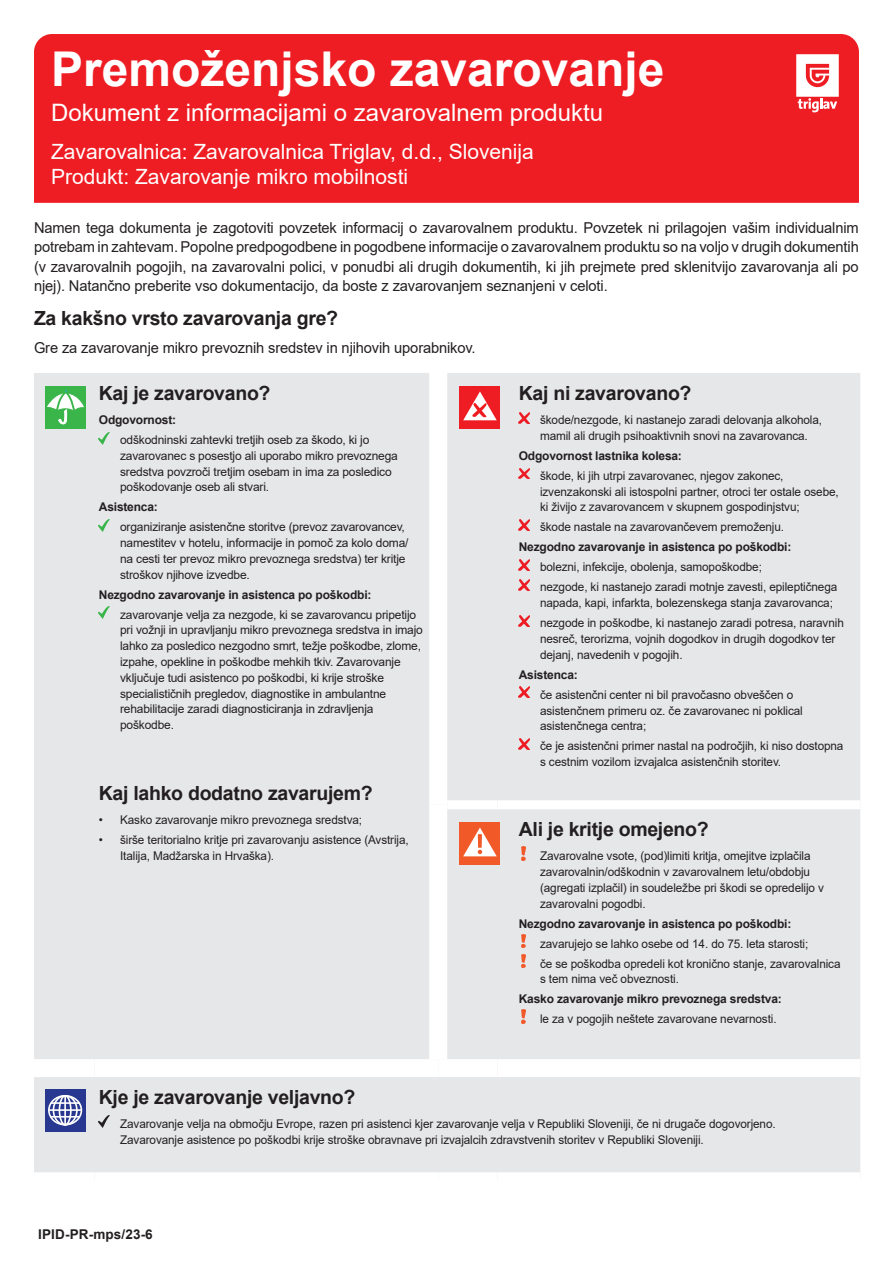
<style>
.page{position:relative;width:893px;height:1263px;background:#fff}
.page>*{position:absolute;margin:0;border:0;box-sizing:border-box;transform-origin:0 0}
.Form_title{font:700 48px "Arial";color:#fff}
.Form_sub_title{font:24px "Arial";color:#fff}
.Company_Product_head{font:21px "Arial";color:#fff}
.Cover_subhead{font:700 19.5px "Arial";letter-spacing:-.015em;color:#231f20}
.Form_intro{font:15px/19.5px "Arial";letter-spacing:-.01em;color:#231f20;text-align:justify}
.Oznaka-PG-notr-stran{font:700 13.5px "Arial";letter-spacing:.01em;color:#231f20}
.Covered_bullets{font:12px/15.8px "Arial";letter-spacing:-.01em;color:#231f20}
.Cover_subhead_B{font:700 12px "Arial";letter-spacing:-.015em;color:#231f20}
.Cover_subhead_B-2{font:12px/15.8px "Arial";letter-spacing:-.01em;color:#231f20}
</style>
<div class="page">
<div style="left:34px;top:373px;width:826px;height:799px;background:#e6e7e9"></div>
<div style="left:34px;top:1059px;width:61px;height:18px;background:#fff"></div>
<div style="left:95px;top:1059px;width:343px;height:18px;background:#fff"></div>
<div style="left:438px;top:1059px;width:59px;height:18px;background:#fff"></div>
<div style="left:497px;top:1059px;width:363px;height:18px;background:#fff"></div>
<div style="left:429px;top:373px;width:18px;height:432px;background:#fff"></div>
<div style="left:429px;top:805px;width:18px;height:254px;background:#fff"></div>
<div style="left:447px;top:800px;width:50px;height:9px;background:#fff"></div>
<div style="left:497px;top:800px;width:363px;height:9px;background:#fff"></div>
<div style="left:45px;top:386px;width:41px;height:42px;background:#3ab54a"></div>
<svg style="left:47px;top:389px;width:37px;height:35px"></svg>
<svg style="left:99px;top:432px;width:11px;height:12px"></svg>
<svg style="left:99px;top:520px;width:11px;height:11px"></svg>
<svg style="left:99px;top:607px;width:11px;height:12px"></svg>
<div style="left:459px;top:386px;width:41px;height:42px;background:#ee1d23"></div>
<svg style="left:463px;top:391px;width:34px;height:29px"></svg>
<svg style="left:519px;top:412px;width:10px;height:11px"></svg>
<svg style="left:519px;top:468px;width:10px;height:11px"></svg>
<svg style="left:519px;top:520px;width:10px;height:10px"></svg>
<svg style="left:519px;top:560px;width:10px;height:10px"></svg>
<svg style="left:519px;top:580px;width:10px;height:10px"></svg>
<svg style="left:519px;top:615px;width:10px;height:11px"></svg>
<svg style="left:519px;top:687px;width:10px;height:11px"></svg>
<svg style="left:519px;top:738px;width:10px;height:11px"></svg>
<div style="left:459px;top:822px;width:41px;height:42px;background:#f15929"></div>
<svg style="left:463px;top:827px;width:34px;height:29px"></svg>
<svg style="left:522px;top:847px;width:3px;height:13px"></svg>
<svg style="left:522px;top:934px;width:3px;height:13px"></svg>
<svg style="left:522px;top:954px;width:3px;height:13px"></svg>
<svg style="left:522px;top:1010px;width:3px;height:13px"></svg>
<svg style="left:45px;top:1089px;width:41px;height:43px"></svg>
<div style="left:48px;top:1095px;width:34px;height:30px;border:2px solid #fff;border-radius:50%"></div>
<div style="left:53px;top:1095px;width:25px;height:30px;border:2px solid #fff;border-radius:50%"></div>
<div style="left:59px;top:1095px;width:13px;height:30px;border:2px solid #fff;border-radius:50%"></div>
<hr style="left:64px;top:1096px;width:2px;height:29px;background:#fff">
<hr style="left:51px;top:1102px;width:29px;height:2px;background:#fff">
<svg style="left:51px;top:1116px;width:29px;height:1px"></svg>
<hr style="left:49px;top:1109px;width:32px;height:2px;background:#fff">
<svg style="left:99px;top:1116px;width:11px;height:12px"></svg>
<div style="left:34px;top:34px;width:825px;height:169px;background:#ee1d23"></div>
<svg style="left:796px;top:54px;width:43px;height:58px"></svg>
<p class="Form_title" style="left:51px;top:35px;width:615px">Premoženjsko zavarovanje</p>
<p class="Form_sub_title" style="left:51px;top:96px;width:554px">Dokument z informacijami o zavarovalnem produktu</p>
<p class="Company_Product_head" style="left:51px;top:137px;width:484px">Zavarovalnica: Zavarovalnica Triglav, d.d., Slovenija</p>
<p class="Company_Product_head" style="left:51px;top:162px;width:359px">Produkt: Zavarovanje mikro mobilnosti</p>
<p class="Form_intro" style="left:34px;top:218px;width:826px">Namen tega dokumenta je zagotoviti povzetek informacij o zavarovalnem produktu. Povzetek ni prilagojen vašim individualnim potrebam in zahtevam. Popolne predpogodbene in pogodbene informacije o zavarovalnem produktu so na voljo v drugih dokumentih (v zavarovalnih pogojih, na zavarovalni polici, v ponudbi ali drugih dokumentih, ki jih prejmete pred sklenitvijo zavarovanja ali po njej). Natančno preberite vso dokumentacijo, da boste z zavarovanjem seznanjeni v celoti.</p>
<p class="Cover_subhead" style="left:34px;top:305px;width:306px">Za kakšno vrsto zavarovanja gre?</p>
<p class="Form_intro" style="left:34px;top:338px;width:443px">Gre za zavarovanje mikro prevoznih sredstev in njihovih uporabnikov.</p>
<p class="Cover_subhead" style="left:99px;top:379px;width:173px">Kaj je zavarovano?</p>
<p class="Cover_subhead_B" style="left:99px;top:411px;width:79px">Odgovornost:</p>
<p class="Covered_bullets" style="left:120px;top:432px;width:279px">odškodninski zahtevki tretjih oseb za škodo, ki jo zavarovanec s posestjo ali uporabo mikro prevoznega sredstva povzroči tretjim osebam in ima za posledico poškodovanje oseb ali stvari.</p>
<p class="Cover_subhead_B" style="left:99px;top:499px;width:61px">Asistenca:</p>
<p class="Covered_bullets" style="left:120px;top:519px;width:290px">organiziranje asistenčne storitve (prevoz zavarovancev, namestitev v hotelu, informacije in pomoč za kolo doma/ na cesti ter prevoz mikro prevoznega sredstva) ter kritje stroškov njihove izvedbe.</p>
<p class="Cover_subhead_B" style="left:99px;top:586px;width:274px">Nezgodno zavarovanje in asistenca po poškodbi:</p>
<p class="Covered_bullets" style="left:120px;top:606px;width:304px">zavarovanje velja za nezgode, ki se zavarovancu pripetijo pri vožnji in upravljanju mikro prevoznega sredstva in imajo lahko za posledico nezgodno smrt, težje poškodbe, zlome, izpahe, opekline in poškodbe mehkih tkiv. Zavarovanje vključuje tudi asistenco po poškodbi, ki krije stroške specialističnih pregledov, diagnostike in ambulantne rehabilitacije zaradi diagnosticiranja in zdravljenja poškodbe.</p>
<p class="Cover_subhead" style="left:99px;top:779px;width:275px">Kaj lahko dodatno zavarujem?</p>
<p class="Covered_bullets" style="left:99px;top:812px;width:265px">• Kasko zavarovanje mikro prevoznega sredstva;</p>
<p class="Covered_bullets" style="left:120px;top:832px;width:290px;text-indent:-21px">• širše teritorialno kritje pri zavarovanju asistence (Avstrija,<br>Italija, Madžarska in Hrvaška).</p>
<p class="Cover_subhead" style="left:519px;top:379px;width:174px">Kaj ni zavarovano?</p>
<p class="Cover_subhead_B-2" style="left:540px;top:412px;width:284px">škode/nezgode, ki nastanejo zaradi delovanja alkohola, mamil ali drugih psihoaktivnih snovi na zavarovanca.</p>
<p class="Cover_subhead_B" style="left:519px;top:447px;width:165px">Odgovornost lastnika kolesa:</p>
<p class="Covered_bullets" style="left:540px;top:468px;width:300px">škode, ki jih utrpi zavarovanec, njegov zakonec, izvenzakonski ali istospolni partner, otroci ter ostale osebe, ki živijo z zavarovancem v skupnem gospodinjstvu;</p>
<p class="Covered_bullets" style="left:540px;top:519px;width:246px">škode nastale na zavarovančevem premoženju.</p>
<p class="Cover_subhead_B" style="left:519px;top:539px;width:274px">Nezgodno zavarovanje in asistenca po poškodbi:</p>
<p class="Covered_bullets" style="left:540px;top:559px;width:223px">bolezni, infekcije, obolenja, samopoškodbe;</p>
<p class="Covered_bullets" style="left:540px;top:579px;width:299px">nezgode, ki nastanejo zaradi motnje zavesti, epileptičnega napada, kapi, infarkta, bolezenskega stanja zavarovanca;</p>
<p class="Covered_bullets" style="left:540px;top:615px;width:305px">nezgode in poškodbe, ki nastanejo zaradi potresa, naravnih nesreč, terorizma, vojnih dogodkov in drugih dogodkov ter dejanj, navedenih v pogojih.</p>
<p class="Cover_subhead_B" style="left:519px;top:666px;width:61px">Asistenca:</p>
<p class="Covered_bullets" style="left:540px;top:687px;width:264px">če asistenčni center ni bil pravočasno obveščen o asistenčnem primeru oz. če zavarovanec ni poklical asistenčnega centra;</p>
<p class="Covered_bullets" style="left:540px;top:738px;width:305px">če je asistenčni primer nastal na področjih, ki niso dostopna s cestnim vozilom izvajalca asistenčnih storitev.</p>
<p class="Cover_subhead" style="left:519px;top:815px;width:192px">Ali je kritje omejeno?</p>
<p class="Covered_bullets" style="left:540px;top:848px;width:286px">Zavarovalne vsote, (pod)limiti kritja, omejitve izplačila zavarovalnin/odškodnin v zavarovalnem letu/obdobju (agregati izplačil) in soudeležbe pri škodi se opredelijo v zavarovalni pogodbi.</p>
<p class="Cover_subhead_B" style="left:519px;top:915px;width:274px">Nezgodno zavarovanje in asistenca po poškodbi:</p>
<p class="Covered_bullets" style="left:540px;top:935px;width:270px">zavarujejo se lahko osebe od 14. do 75. leta starosti;</p>
<p class="Covered_bullets" style="left:540px;top:955px;width:302px">če se poškodba opredeli kot kronično stanje, zavarovalnica s tem nima več obveznosti.</p>
<p class="Cover_subhead_B" style="left:519px;top:990px;width:265px">Kasko zavarovanje mikro prevoznega sredstva:</p>
<p class="Covered_bullets" style="left:540px;top:1011px;width:238px">le za v pogojih neštete zavarovane nevarnosti.</p>
<p class="Cover_subhead" style="left:99px;top:1083px;width:258px">Kje je zavarovanje veljavno?</p>
<p class="Covered_bullets" style="left:120px;top:1115px;width:657px">Zavarovanje velja na območju Evrope, razen pri asistenci kjer zavarovanje velja v Republiki Sloveniji, če ni drugače dogovorjeno.<br>Zavarovanje asistence po poškodbi krije stroške obravnave pri izvajalcih zdravstvenih storitev v Republiki Sloveniji.</p>
<p class="Oznaka-PG-notr-stran" style="left:38px;top:1224px;width:116px">IPID-PR-mps/23-6</p>
</div>
